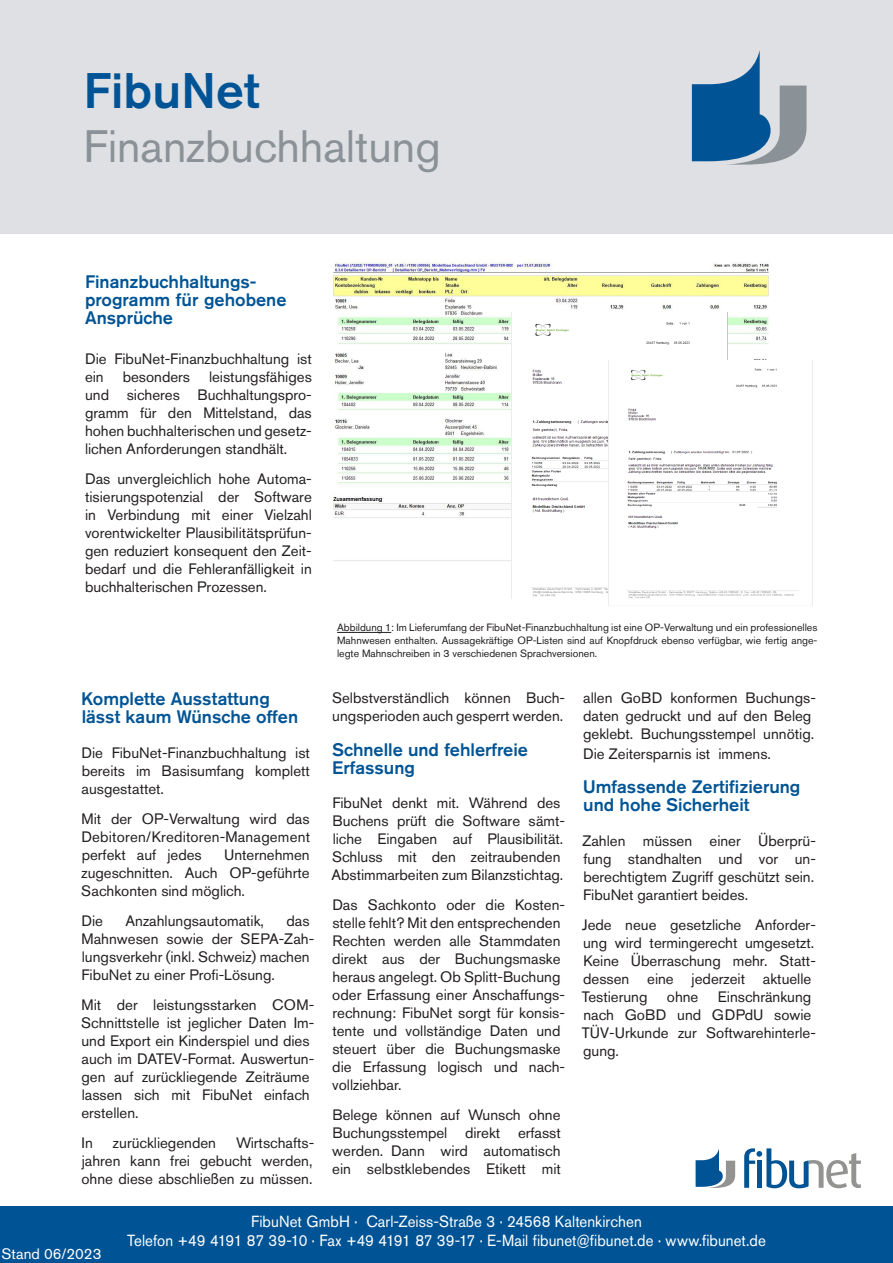
<style>
.page{position:relative;width:893px;height:1263px;background:#fff}
.page>*{position:absolute;margin:0;border:0;box-sizing:border-box;transform-origin:0 0}
.head_light{font:500 49.5px "Akzidenz Grotesk BE";color:#005495}
.head_light-2{font:45px "Akzidenz Grotesk BE";color:#8a9297}
.fließtextheads{font:500 18px/18px "Akzidenz Grotesk BE";color:#005495}
.t1{font:16.05px/19.2px "Akzidenz Grotesk BE";letter-spacing:.005em;color:#fff;text-align:center;scale:.94 1}
.t2{font:15px/18px "Akzidenz Grotesk BE";color:#231f20}
.t3{font:15px "Akzidenz Grotesk BE";color:#fff}
.t4{font:10.5px/12.6px "Akzidenz Grotesk BE";color:#231f20;text-align:justify}
</style>
<div class="page">
<div style="left:0;top:1206px;width:893px;height:57px;background:#005495"></div>
<svg style="left:744px;top:1148px;width:117px;height:40px"></svg>
<svg style="left:696px;top:1149px;width:39px;height:39px"></svg>
<div style="left:0;top:0;width:893px;height:234px;background:#dee0e3"></div>
<svg style="left:692px;top:50px;width:114px;height:115px"></svg>
<hr style="left:337px;top:632px;width:54px;height:1px;background:#231f20">
<img style="left:333px;top:259px;width:436px;height:302px">
<img style="left:511px;top:312px;width:216px;height:286px">
<img style="left:608px;top:360px;width:191px;height:245px">
<p class="head_light" style="left:83px;top:60px;width:178px">FibuNet</p>
<p class="head_light-2" style="left:83px;top:120px;width:359px">Finanzbuchhaltung</p>
<p class="fließtextheads" style="left:85px;top:272px;width:203px">Finanzbuchhaltungs&shy;programm für gehobene<br>Ansprüche</p>
<p class="t2" style="left:85px;top:350px;width:228px">Die FibuNet-Finanzbuchhaltung ist ein</p>
<p class="t2" style="left:85px;top:368px;width:228px;text-align:justify;text-indent:124px">leistungsfähiges und sicheres Buchhaltungspro&shy;gramm für den Mittelstand, das hohen buchhalterischen und gesetz&shy;lichen Anforderungen standhält.</p>
<p class="t2" style="left:85px;top:470px;width:228px;text-align:justify">Das unvergleichlich hohe Automa&shy;tisierungspotenzial der Software in Verbindung mit einer Vielzahl vorentwickelter Plausibilitätsprüfun&shy;gen reduziert konsequent den Zeit&shy;bedarf und die Fehleranfälligkeit in buchhalterischen Prozessen.</p>
<p class="t2" style="left:123px;top:368px;width:69px">besonders</p>
<p class="fließtextheads" style="left:81px;top:690px;width:218px">Komplette Ausstattung lässt kaum Wünsche offen</p>
<p class="t2" style="left:81px;top:743px;width:230px;text-align:justify">Die FibuNet-Finanzbuchhaltung ist bereits im Basisumfang komplett ausgestattet.</p>
<p class="t2" style="left:81px;top:809px;width:230px;text-align:justify">Mit der OP-Verwaltung wird das Debitoren/Kreditoren-Management perfekt auf jedes</p>
<p class="t2" style="left:81px;top:845px;width:230px;text-align:justify;text-indent:143px">Unternehmen zugeschnitten. Auch OP-geführte Sachkonten sind möglich.</p>
<p class="t2" style="left:81px;top:911px;width:23px">Die</p>
<p class="t2" style="left:126px;top:911px;width:140px">Anzahlungsautomatik,</p>
<p class="t2" style="left:81px;top:911px;width:234px;text-indent:205px">das<br>Mahnwesen sowie der SEPA-Zah&shy;lungsverkehr (inkl. Schweiz) machen<br>FibuNet zu einer Profi-Lösung.</p>
<p class="t2" style="left:81px;top:995px;width:234px">Mit der leistungsstarken COM-<br>Schnittstelle ist jeglicher Daten Im&shy;und Export ein Kinderspiel und dies auch im DATEV-Format. Auswertun&shy;gen auf zurückliegende Zeiträume lassen sich mit FibuNet einfach erstellen.</p>
<p class="t2" style="left:82px;top:1133px;width:13px">In</p>
<p class="t2" style="left:113px;top:1133px;width:105px">zurückliegenden</p>
<p class="t2" style="left:81px;top:1133px;width:234px;text-align:justify;text-indent:155px">Wirtschafts&shy;jahren kann frei gebucht werden, ohne diese abschließen zu müssen.</p>
<p class="t4" style="left:337px;top:621px;width:482px">Abbildung 1: Im Lieferumfang der FibuNet-Finanzbuchhaltung ist eine OP-Verwaltung und ein professionelles Mahnwesen enthalten. Aussagekräftige OP-Listen sind auf Knopfdruck ebenso verfügbar, wie fertig ange&shy;legte Mahnschreiben in 3 verschiedenen Sprachversionen.</p>
<p class="t2" style="left:332px;top:689px;width:234px">Selbstverständlich können Buch&shy;ungsperioden auch gesperrt werden.</p>
<p class="fließtextheads" style="left:332px;top:740px;width:197px">Schnelle und fehlerfreie<br>Erfassung</p>
<p class="t2" style="left:331px;top:794px;width:235px">FibuNet denkt mit. Während des Buchens prüft die Software sämt&shy;liche Eingaben auf Plausibilität.<br>Schluss mit den zeitraubenden Abstimmarbeiten zum Bilanzstichtag.</p>
<p class="t2" style="left:332px;top:896px;width:234px">Das Sachkonto oder die Kosten&shy;stelle fehlt? Mit den entsprechenden<br>Rechten werden alle Stammdaten direkt aus der Buchungsmaske heraus angelegt. Ob Splitt-Buchung oder Erfassung einer Anschaffungs&shy;rechnung: FibuNet sorgt für konsis&shy;tente und vollständige Daten und steuert über die Buchungsmaske die Erfassung logisch und nach&shy;vollziehbar.</p>
<p class="t2" style="left:332px;top:1106px;width:230px;text-align:justify">Belege können auf Wunsch ohne Buchungsstempel direkt erfasst werden. Dann wird automatisch ein selbstklebendes Etikett mit</p>
<p class="t2" style="left:583px;top:689px;width:234px">allen GoBD konformen Buchungs&shy;daten gedruckt und auf den Beleg geklebt. Buchungsstempel unnötig.</p>
<p class="t2" style="left:583px;top:744px;width:189px">Die Zeitersparnis ist immens.</p>
<p class="fließtextheads" style="left:583px;top:777px;width:219px">Umfassende Zertifizierung und hohe Sicherheit</p>
<p class="t2" style="left:582px;top:831px;width:235px;text-align:justify">Zahlen müssen einer Überprü&shy;fung standhalten und vor un&shy;berechtigtem Zugriff geschützt sein.<br>FibuNet garantiert beides.</p>
<p class="t2" style="left:582px;top:915px;width:236px">Jede neue gesetzliche Anforder&shy;ung wird termingerecht umgesetzt.<br>Keine Überraschung mehr. Statt&shy;dessen eine jederzeit aktuelle<br>Testierung</p>
<p class="t2" style="left:582px;top:987px;width:236px;text-indent:136px">Einschränkung nach GoBD und GDPdU sowie<br>TÜV-Urkunde zur Softwarehinterle&shy;gung.</p>
<p class="t2" style="left:667px;top:987px;width:33px">ohne</p>
<p class="t3" style="left:2px;top:1244px;width:101px">Stand 06/2023</p>
<p class="t1" style="left:127px;top:1212px;width:681px">FibuNet GmbH · Carl-Zeiss-Straße 3 · 24568 Kaltenkirchen<br>Telefon +49 4191 87 39-10 · Fax +49 4191 87 39-17 · E-Mail fibunet@fibunet.de · www.fibunet.de</p>
</div>
